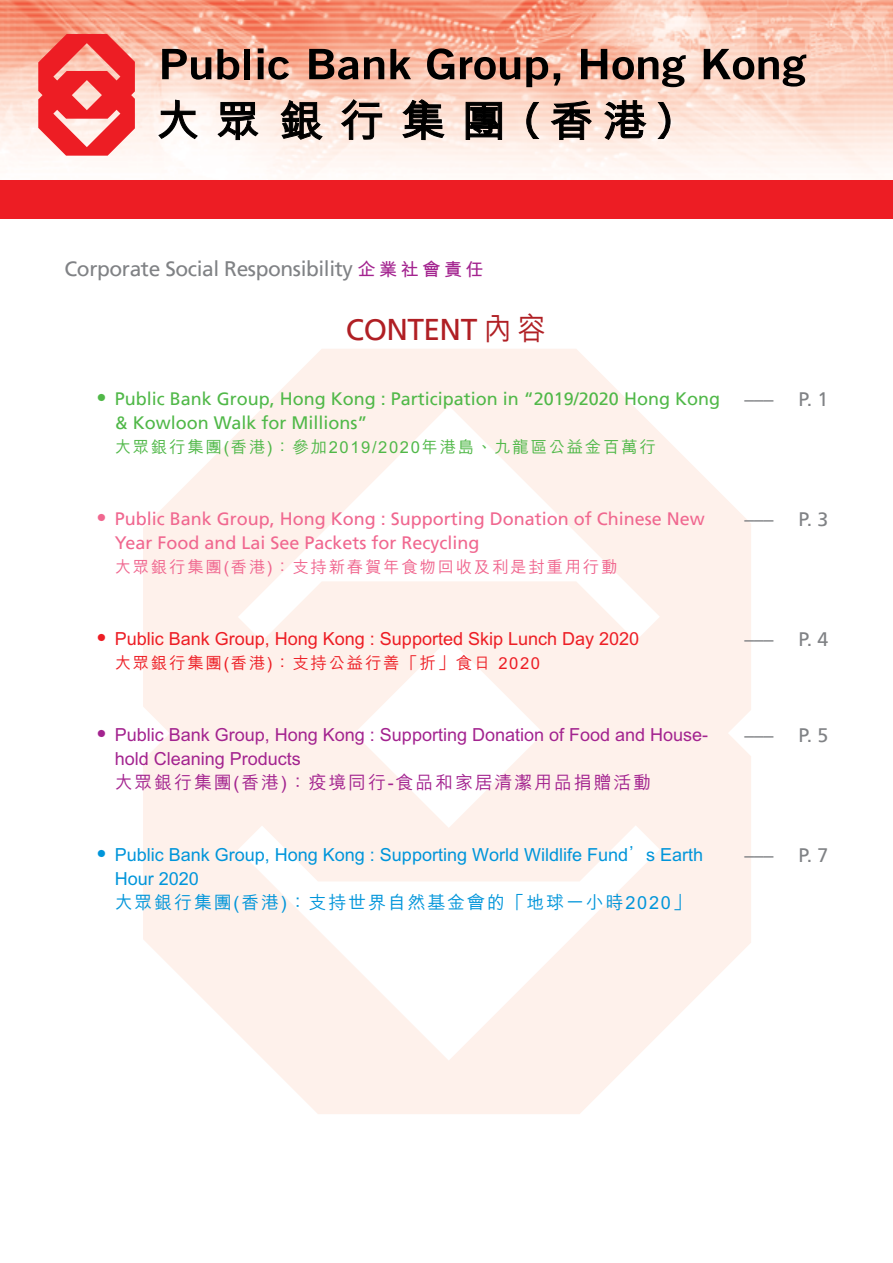
<style>
.page{position:relative;width:893px;height:1263px;background:#fff}
.page>*{position:absolute;margin:0;border:0;box-sizing:border-box;transform-origin:0 0}
.t1{font:30px "Frutiger LT";letter-spacing:-.02em;color:#b01f24}
.t2{font:21px "Frutiger LT";letter-spacing:-.02em;color:#808285}
.t3{font:19.5px "Frutiger LT";color:#808285}
.t4{font:500 18px/24px "M Hei HK";color:#a3238f}
.t5{font:500 18px/24px "M Hei HK";color:#0095da}
.t6{font:18px/24px "Frutiger LT";color:#f0678f}
.t7{font:18px/24px "Frutiger LT";color:#50b848}
.t8{font:500 18px "M Hei HK";color:#ed1d24}
.t9{font:500 16.5px "M Hei HK";letter-spacing:.1em;color:#50b848}
.t10{font:500 16.5px "M Hei HK";letter-spacing:.1em;color:#f0678f}
.t11{font:500 16.5px "M Hei HK";letter-spacing:.1em;color:#ed1d24}
.s1{font-family:"M Hei HK";font-weight:700;font-size:18px;color:#a3238f}
.s2{font-family:"M Hei HK";font-weight:500;font-size:31.5px}
.s3{font-family:"M Hei HK";font-weight:500;font-size:19.5px}
.s4{font-size:19.5px}
</style>
<div class="page">
<svg style="left:143px;top:349px;width:608px;height:765px;fill:#fef1eb"></svg>
<img style="left:0;top:0;width:893px;height:181px">
<div style="left:0;top:181px;width:893px;height:38px;background:#ed1d24"></div>
<svg style="left:38px;top:34px;width:97px;height:122px;background:#f25a5b"></svg>
<svg style="left:162px;top:49px;width:49px;height:31px;background:#8b6f64"></svg>
<svg style="left:217px;top:49px;width:22px;height:31px"></svg>
<div style="left:244px;top:49px;width:6px;height:30px;background:#000"></div>
<svg style="left:258px;top:48px;width:31px;height:32px"></svg>
<svg style="left:309px;top:49px;width:75px;height:31px;background:#846155"></svg>
<svg style="left:390px;top:49px;width:21px;height:30px"></svg>
<svg style="left:427px;top:48px;width:27px;height:32px"></svg>
<svg style="left:460px;top:57px;width:60px;height:23px"></svg>
<svg style="left:526px;top:57px;width:22px;height:30px"></svg>
<svg style="left:554px;top:73px;width:6px;height:13px"></svg>
<svg style="left:581px;top:49px;width:105px;height:38px;background:#a08176"></svg>
<svg style="left:704px;top:49px;width:102px;height:38px;background:#a0867b"></svg>
<svg style="left:158px;top:100px;width:40px;height:39px"></svg>
<svg style="left:217px;top:102px;width:42px;height:38px"></svg>
<svg style="left:281px;top:100px;width:42px;height:40px;background:#6c605b"></svg>
<svg style="left:341px;top:99px;width:41px;height:41px;background:#a8968e"></svg>
<svg style="left:402px;top:99px;width:43px;height:41px;background:#706560"></svg>
<svg style="left:466px;top:102px;width:36px;height:38px"></svg>
<svg style="left:551px;top:101px;width:41px;height:39px;background:#756760"></svg>
<svg style="left:604px;top:100px;width:42px;height:40px;background:#7d716b"></svg>
<svg style="left:526px;top:102px;width:13px;height:37px"></svg>
<svg style="left:658px;top:102px;width:12px;height:37px"></svg>
<p class="t2" style="left:65px;top:257px;width:421px">Corporate Social Responsibility <span class="s1">企業社會責任</span></p>
<h1 class="t1" style="left:346px;top:312px;width:202px">CONTENT <span class="s2">內容</span></h1>
<p class="t7" style="left:115px;top:387px;width:607px;text-indent:-23px"><span class="s3">•</span> Public Bank Group, Hong Kong : Participation in “2019/2020 Hong Kong &amp; Kowloon Walk for Millions”</p>
<p class="t9" style="left:115px;top:435px;width:543px">大眾銀行集團(香港)：參加2019/2020年港島、九龍區公益金百萬行</p>
<p class="t6" style="left:115px;top:507px;width:592px;text-indent:-23px"><span class="s3">•</span> Public Bank Group, Hong Kong : Supporting Donation of Chinese New<br>Year Food and Lai See Packets for Recycling</p>
<p class="t10" style="left:115px;top:555px;width:504px">大眾銀行集團(香港)：支持新春賀年食物回收及利是封重用行動</p>
<p class="t8" style="left:92px;top:625px;width:549px"><span class="s4">•</span> Public Bank Group, Hong Kong : Supported Skip Lunch Day 2020</p>
<p class="t11" style="left:115px;top:651px;width:427px">大眾銀行集團(香港)：支持公益行善「折」食日 2020</p>
<p class="t4" style="left:115px;top:721px;width:595px;text-indent:-23px"><span class="s4">•</span> Public Bank Group, Hong Kong : Supporting Donation of Food and House&shy;hold Cleaning Products<br>大眾銀行集團(香港)：疫境同行-食品和家居清潔用品捐贈活動</p>
<p class="t5" style="left:115px;top:841px;width:590px;text-indent:-23px"><span class="s4">•</span> Public Bank Group, Hong Kong : Supporting World Wildlife Fund’s Earth<br>Hour 2020<br>大眾銀行集團(香港)：支持世界自然基金會的「地球一小時2020」</p>
<p class="t3" style="left:744px;top:388px;width:31px">–––</p>
<p class="t3" style="left:798px;top:388px;width:32px">P. 1</p>
<p class="t3" style="left:744px;top:508px;width:31px">–––</p>
<p class="t3" style="left:798px;top:508px;width:32px">P. 3</p>
<p class="t3" style="left:744px;top:628px;width:31px">–––</p>
<p class="t3" style="left:798px;top:628px;width:32px">P. 4</p>
<p class="t3" style="left:744px;top:724px;width:31px">–––</p>
<p class="t3" style="left:798px;top:724px;width:32px">P. 5</p>
<p class="t3" style="left:744px;top:844px;width:31px">–––</p>
<p class="t3" style="left:798px;top:844px;width:32px">P. 7</p>
</div>
